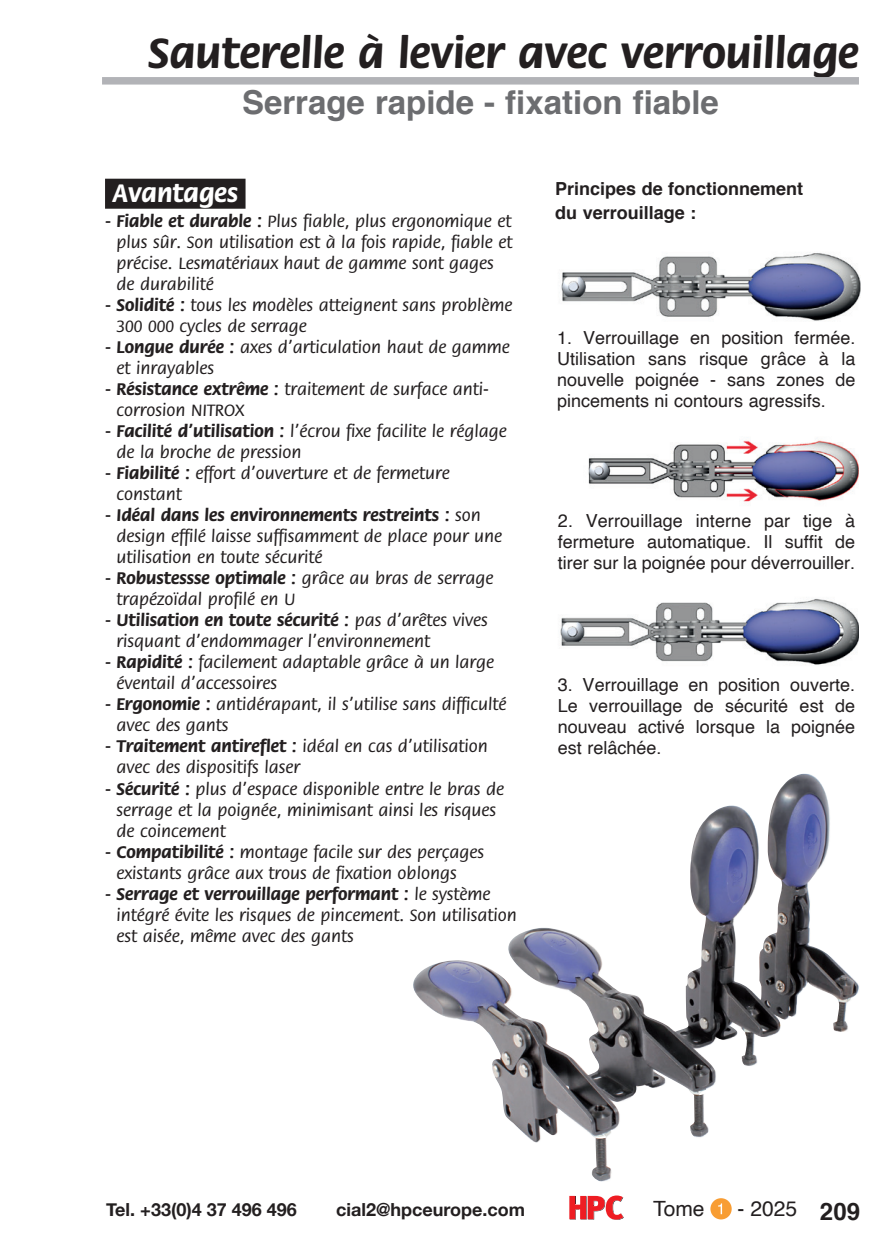
<style>
.page{position:relative;width:893px;height:1259px;background:#fff}
.page>*{position:absolute;margin:0;border:0;box-sizing:border-box;transform-origin:0 0}
.t1{font:700 45px "Flora";color:#231f20}
.t2{font:700 33px "Helvetica";color:#6c6d70}
.t3{font:700 27px "Flora";color:#fff}
.t4{font:21px "Helvetica";color:#231f20}
.t5{font:500 18px/21px "Flora";color:#231f20}
.t6{font:18px/21px "Helvetica";color:#231f20;text-align:justify}
.t7{font:700 18px/24px "Helvetica";color:#231f20}
.t8{font:700 18px "Helvetica Neue";color:#231f20}
.s1{color:#231f20}
.s2{font-weight:700}
.s3{font-weight:700;font-size:24px}
</style>
<div class="page">
<div style="left:710px;top:1198px;width:22px;height:21px;background:#f89d33;border-radius:50%"></div>
<svg style="left:718px;top:1203px;width:4px;height:11px"></svg>
<svg style="left:569px;top:1195px;width:55px;height:25px"></svg>
<div style="left:102px;top:77px;width:757px;height:8px;background:#b2b3b7"></div>
<div style="left:105px;top:179px;width:141px;height:30px;background:#231f20"></div>
<img style="left:561px;top:253px;width:299px;height:68px">
<img style="left:588px;top:440px;width:271px;height:62px">
<img style="left:560px;top:598px;width:299px;height:67px">
<img style="left:413px;top:773px;width:393px;height:409px">
<h1 class="t1" style="left:148px;top:29px;width:712px">Sauterelle à levier avec verrouillage</h1>
<h2 class="t2" style="left:242px;top:76px;width:478px">Serrage rapide - fixation fiable</h2>
<h3 class="t3" style="left:105px;top:178px;width:142px"><span class="s1">.</span>Avantages<span class="s1">.</span></h3>
<p class="t5" style="left:117px;top:211px;width:397px;text-indent:-12px"><span class="s2">- Fiable et durable :</span> Plus fiable, plus ergonomique et plus sûr. Son utilisation est à la fois rapide, fiable et précise. Lesmatériaux haut de gamme sont gages de durabilité</p>
<p class="t5" style="left:117px;top:295px;width:397px;text-indent:-12px"><span class="s2">- Solidité :</span> tous les modèles atteignent sans problème<br>300 000 cycles de serrage</p>
<p class="t5" style="left:117px;top:337px;width:395px;text-indent:-12px"><span class="s2">- Longue durée :</span> axes d’articulation haut de gamme et inrayables</p>
<p class="t5" style="left:117px;top:379px;width:374px;text-indent:-12px"><span class="s2">- Résistance extrême :</span> traitement de surface anti&shy;corrosion NITROX</p>
<p class="t5" style="left:117px;top:421px;width:392px;text-indent:-12px"><span class="s2">- Facilité d’utilisation :</span> l’écrou fixe facilite le réglage de la broche de pression</p>
<p class="t5" style="left:117px;top:463px;width:335px;text-indent:-12px"><span class="s2">- Fiabilité :</span> effort d’ouverture et de fermeture constant</p>
<p class="t5" style="left:117px;top:505px;width:387px;text-indent:-12px"><span class="s2">- Idéal dans les environnements restreints :</span> son design effilé laisse suffisamment de place pour une utilisation en toute sécurité</p>
<p class="t5" style="left:117px;top:568px;width:378px;text-indent:-12px"><span class="s2">- Robustessse optimale :</span> grâce au bras de serrage trapézoïdal profilé en U</p>
<p class="t5" style="left:117px;top:610px;width:373px;text-indent:-12px"><span class="s2">- Utilisation en toute sécurité :</span> pas d’arêtes vives risquant d’endommager l’environnement</p>
<p class="t5" style="left:117px;top:652px;width:379px;text-indent:-12px"><span class="s2">- Rapidité :</span> facilement adaptable grâce à un large éventail d’accessoires</p>
<p class="t5" style="left:117px;top:694px;width:391px;text-indent:-12px"><span class="s2">- Ergonomie :</span> antidérapant, il s’utilise sans difficulté avec des gants</p>
<p class="t5" style="left:117px;top:736px;width:373px;text-indent:-12px"><span class="s2">- Traitement antireflet :</span> idéal en cas d’utilisation avec des dispositifs laser</p>
<p class="t5" style="left:117px;top:778px;width:389px;text-indent:-12px"><span class="s2">- Sécurité :</span> plus d’espace disponible entre le bras de serrage et la poignée, minimisant ainsi les risques de coincement</p>
<p class="t5" style="left:117px;top:841px;width:369px;text-indent:-12px"><span class="s2">- Compatibilité :</span> montage facile sur des perçages existants grâce aux trous de fixation oblongs</p>
<p class="t5" style="left:117px;top:883px;width:402px;text-indent:-12px"><span class="s2">- Serrage et verrouillage performant :</span> le système intégré évite les risques de pincement. Son utilisation est aisée, même avec des gants</p>
<p class="t7" style="left:555px;top:176px;width:250px">Principes de fonctionnement du verrouillage :</p>
<p class="t6" style="left:557px;top:327px;width:300px">1. Verrouillage en position fermée.<br>Utilisation sans risque grâce à la nouvelle poignée - sans zones de pincements ni contours agressifs.</p>
<p class="t6" style="left:558px;top:511px;width:299px">2. Verrouillage interne par tige à fermeture automatique. Il suffit de tirer sur la poignée pour déverrouiller.</p>
<p class="t6" style="left:558px;top:674px;width:299px">3. Verrouillage en position ouverte.<br>Le verrouillage de sécurité est de nouveau activé lorsque la poignée est relâchée.</p>
<p class="t8" style="left:106px;top:1196px;width:192px">Tel. +33(0)4 37 496 496</p>
<p class="t8" style="left:336px;top:1196px;width:191px">cial2@hpceurope.com</p>
<p class="t4" style="left:653px;top:1193px;width:53px">Tome</p>
<p class="t4" style="left:737px;top:1192px;width:124px">- 2025 <span class="s3">209</span></p>
</div>
